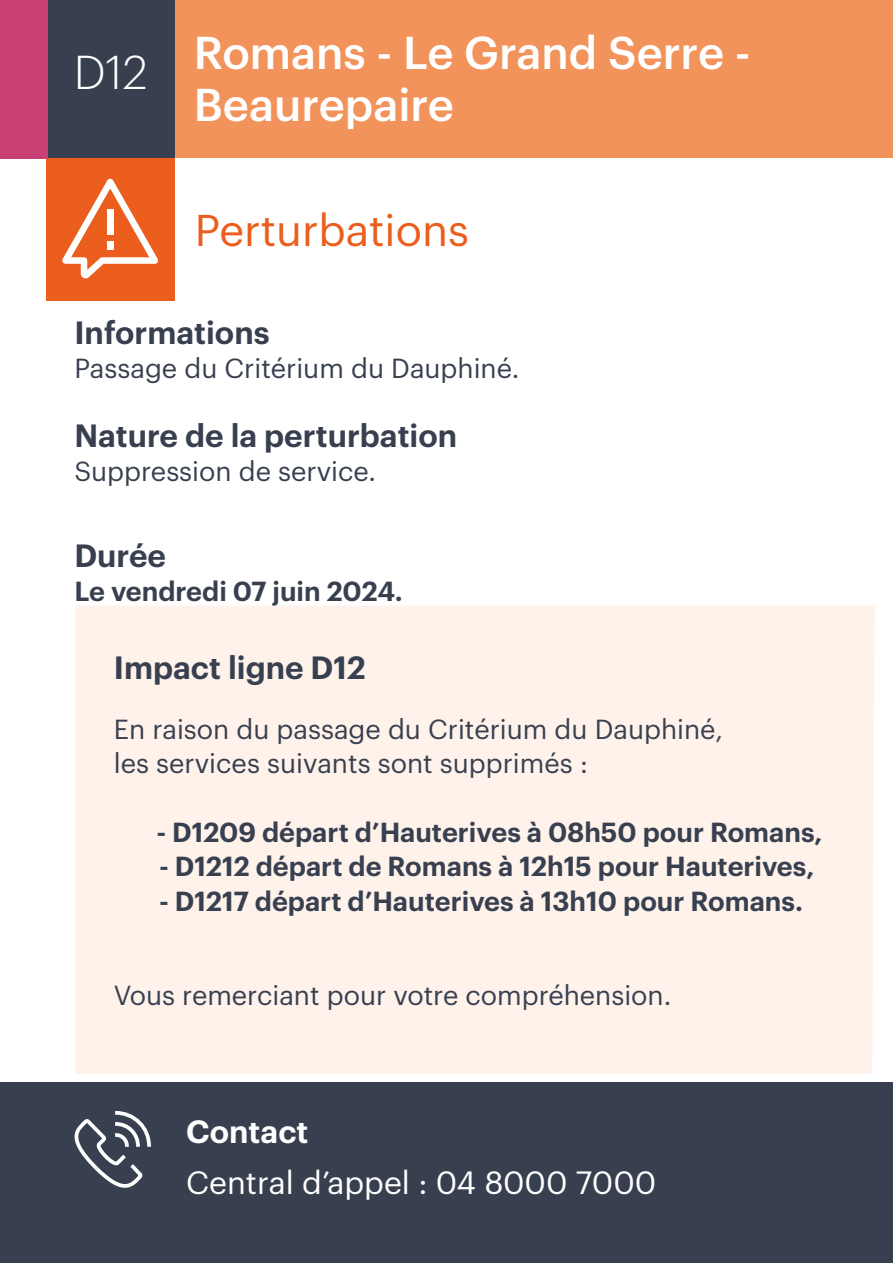
<style>
.page{position:relative;width:893px;height:1263px;background:#fff}
.page>*{position:absolute;margin:0;border:0;box-sizing:border-box;transform-origin:0 0}
.t1{font:300 46.5px "Graphik";color:#fff}
.t2{font:500 45px "Graphik";color:#fff}
.t3{font:43.5px "Graphik";color:#eb5e1d}
.titre{font:600 31.5px "Graphik";color:#384050}
.texte_blanc{font:31.5px "Graphik";color:#fff}
.titre_blanc{font:600 31.5px "Graphik";color:#fff}
.texte_drapeau_encadré{font:600 31.5px "Graphik";color:#384050}
.titre-2{font:600 27px "Graphik";color:#384050}
.titre-3{font:27px "Graphik";color:#384050}
.texte_drapeau_encadré-2{font:27px "Graphik";color:#384050}
.texte_drapeau_encadré-3{font:600 27px "Graphik";color:#384050}
</style>
<div class="page">
<div style="left:46px;top:151px;width:129px;height:150px;background:#eb5e1d"></div>
<svg style="left:62px;top:178px;width:96px;height:100px"></svg>
<div style="left:0;top:1082px;width:893px;height:181px;background:#384050"></div>
<svg style="left:74px;top:1111px;width:77px;height:77px"></svg>
<div style="left:0;top:0;width:893px;height:158px;background:#f3935c"></div>
<div style="left:47px;top:0;width:128px;height:158px;background:#384050"></div>
<div style="left:75px;top:606px;width:799px;height:468px;background:#fef2eb"></div>
<div style="left:0;top:0;width:48px;height:158px;background:#c94174"></div>
<p class="t1" style="left:74px;top:38px;width:76px">D12</p>
<p class="t2" style="left:194px;top:19px;width:558px">Romans - Le Grand Serre -</p>
<p class="t2" style="left:194px;top:70px;width:262px">Beaurepaire</p>
<p class="t3" style="left:195px;top:198px;width:276px">Perturbations</p>
<p class="titre" style="left:74px;top:308px;width:197px">Informations</p>
<p class="texte_drapeau_encadré-2" style="left:74px;top:348px;width:447px">Passage du Critérium du Dauphiné.</p>
<p class="titre" style="left:74px;top:411px;width:384px">Nature de la perturbation</p>
<p class="texte_drapeau_encadré-2" style="left:74px;top:451px;width:303px">Suppression de service.</p>
<p class="texte_drapeau_encadré" style="left:74px;top:531px;width:93px">Durée</p>
<p class="texte_drapeau_encadré-3" style="left:74px;top:571px;width:330px">Le vendredi 07 juin 2024.</p>
<p class="titre" style="left:114px;top:643px;width:253px">Impact ligne D12</p>
<p class="titre-3" style="left:114px;top:709px;width:611px">En raison du passage du Critérium du Dauphiné,</p>
<p class="titre-3" style="left:114px;top:743px;width:476px">les services suivants sont supprimés :</p>
<p class="titre-2" style="left:156px;top:811px;width:668px">- D1209 départ d’Hauterives à 08h50 pour Romans,</p>
<p class="titre-2" style="left:159px;top:846px;width:657px">- D1212 départ de Romans à 12h15 pour Hauterives,</p>
<p class="titre-2" style="left:159px;top:880px;width:645px">- D1217 départ d’Hauterives à 13h10 pour Romans.</p>
<p class="titre-3" style="left:114px;top:975px;width:559px">Vous remerciant pour votre compréhension.</p>
<p class="titre_blanc" style="left:186px;top:1107px;width:124px">Contact</p>
<p class="texte_blanc" style="left:186px;top:1159px;width:472px">Central d’appel : 04 8000 7000</p>
</div>
